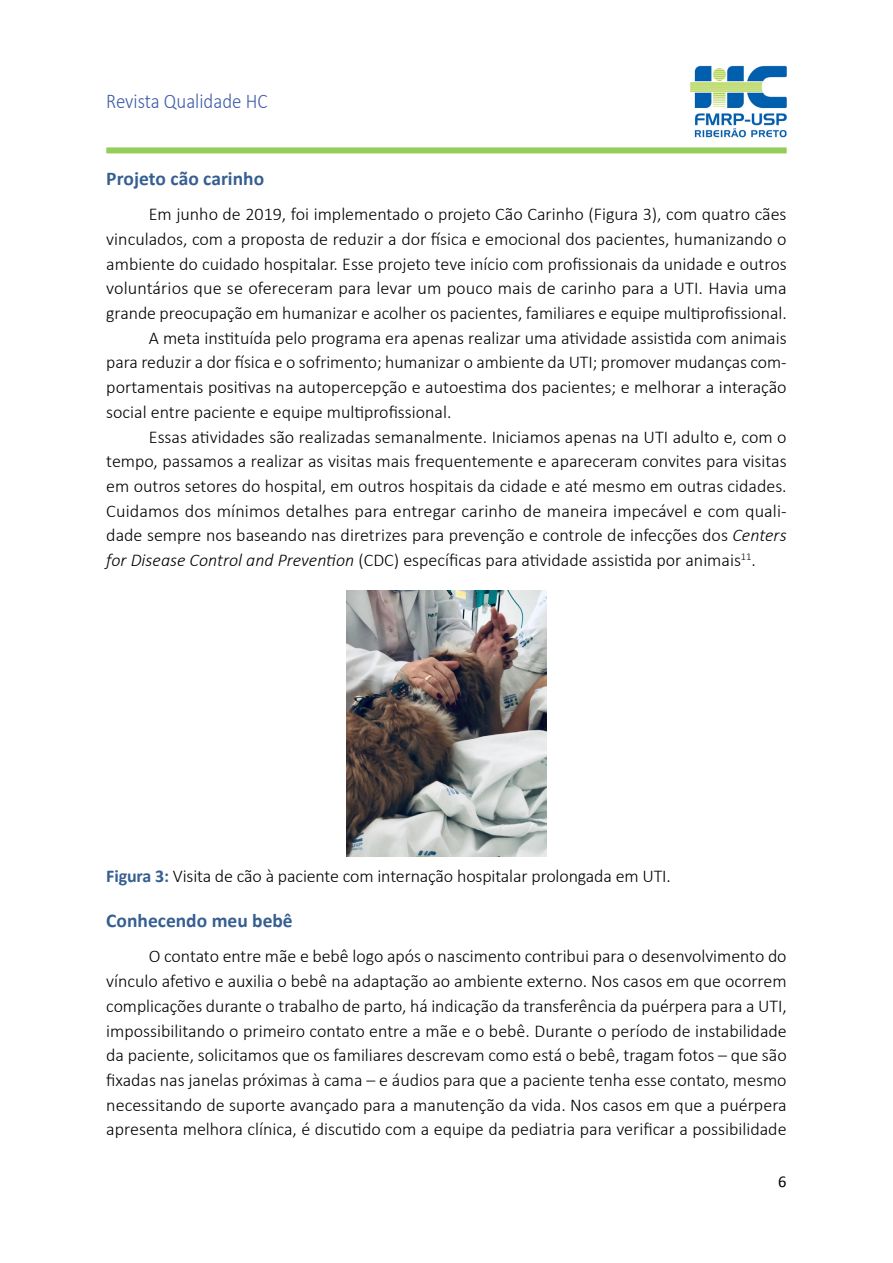
<style>
.page{position:relative;width:893px;height:1263px;background:#fff}
.page>*{position:absolute;margin:0;border:0;box-sizing:border-box;transform-origin:0 0}
.t1{font:300 21px "Calibri";color:#3f5ba9;scale:.9 1}
.t2{font:700 19.5px "Calibri";color:#365f91}
.t3{font:300 18px/24.8px "Calibri";color:#000;text-align:justify}
.t4{font:16.5px "Calibri";color:#000}
.s1{font-style:italic}
.s2{font-weight:700;color:#365f91}
</style>
<div class="page">
<img style="left:690px;top:65px;width:97px;height:73px">
<div style="left:106px;top:147px;width:681px;height:6px;background:#94ce58"></div>
<img style="left:347px;top:591px;width:199px;height:266px">
<p class="t1" style="left:106px;top:88px;width:181px">Revista Qualidade HC</p>
<p class="t2" style="left:106px;top:166px;width:159px">Projeto cão carinho</p>
<p class="t3" style="left:149px;top:201px;width:639px">Em junho de 2019, foi implementado o projeto Cão Carinho (Figura 3), com quatro cães</p>
<p class="t3" style="left:106px;top:226px;width:682px">vinculados, com a proposta de reduzir a dor física e emocional dos pacientes, humanizando o</p>
<p class="t3" style="left:106px;top:250px;width:682px">ambiente do cuidado hospitalar. Esse projeto teve início com profissionais da unidade e outros</p>
<p class="t3" style="left:106px;top:275px;width:682px">voluntários que se ofereceram para levar um pouco mais de carinho para a UTI. Havia uma</p>
<p class="t3" style="left:106px;top:300px;width:682px">grande preocupação em humanizar e acolher os pacientes, familiares e equipe multiprofissional.</p>
<p class="t3" style="left:149px;top:324px;width:639px">A meta instituída pelo programa era apenas realizar uma atividade assistida com animais</p>
<p class="t3" style="left:106px;top:349px;width:682px">para reduzir a dor física e o sofrimento; humanizar o ambiente da UTI; promover mudanças com-</p>
<p class="t3" style="left:106px;top:374px;width:682px">portamentais positivas na autopercepção e autoestima dos pacientes; e melhorar a interação</p>
<p class="t3" style="left:106px;top:399px;width:347px">social entre paciente e equipe multiprofissional.</p>
<p class="t3" style="left:149px;top:423px;width:639px">Essas atividades são realizadas semanalmente. Iniciamos apenas na UTI adulto e, com o</p>
<p class="t3" style="left:106px;top:448px;width:682px">tempo, passamos a realizar as visitas mais frequentemente e apareceram convites para visitas</p>
<p class="t3" style="left:106px;top:473px;width:682px">em outros setores do hospital, em outros hospitais da cidade e até mesmo em outras cidades.</p>
<p class="t3" style="left:106px;top:497px;width:682px">Cuidamos dos mínimos detalhes para entregar carinho de maneira impecável e com quali-</p>
<p class="t3" style="left:106px;top:522px;width:682px">dade sempre nos baseando nas diretrizes para prevenção e controle de infecções dos <span class="s1">Centers</span></p>
<p class="t3" style="left:106px;top:547px;width:651px"><span class="s1">for Disease Control and Prevention</span> (CDC) específicas para atividade assistida por animais<sup>11</sup>.</p>
<p class="t3" style="left:106px;top:862px;width:566px"><span class="s2">Figura 3:</span> Visita de cão à paciente com internação hospitalar prolongada em UTI.</p>
<p class="t2" style="left:106px;top:908px;width:188px">Conhecendo meu bebê</p>
<p class="t3" style="left:106px;top:943px;width:682px;text-indent:43px">O contato entre mãe e bebê logo após o nascimento contribui para o desenvolvimento do vínculo afetivo e auxilia o bebê na adaptação ao ambiente externo. Nos casos em que ocorrem complicações durante o trabalho de parto, há indicação da transferência da puérpera para a UTI, impossibilitando o primeiro contato entre a mãe e o bebê. Durante o período de instabilidade da paciente, solicitamos que os familiares descrevam como está o bebê, tragam fotos – que são fixadas nas janelas próximas à cama – e áudios para que a paciente tenha esse contato, mesmo necessitando de suporte avançado para a manutenção da vida. Nos casos em que a puérpera apresenta melhora clínica, é discutido com a equipe da pediatria para verificar a possibilidade</p>
<p class="t4" style="left:778px;top:1171px;width:10px">6</p>
</div>
